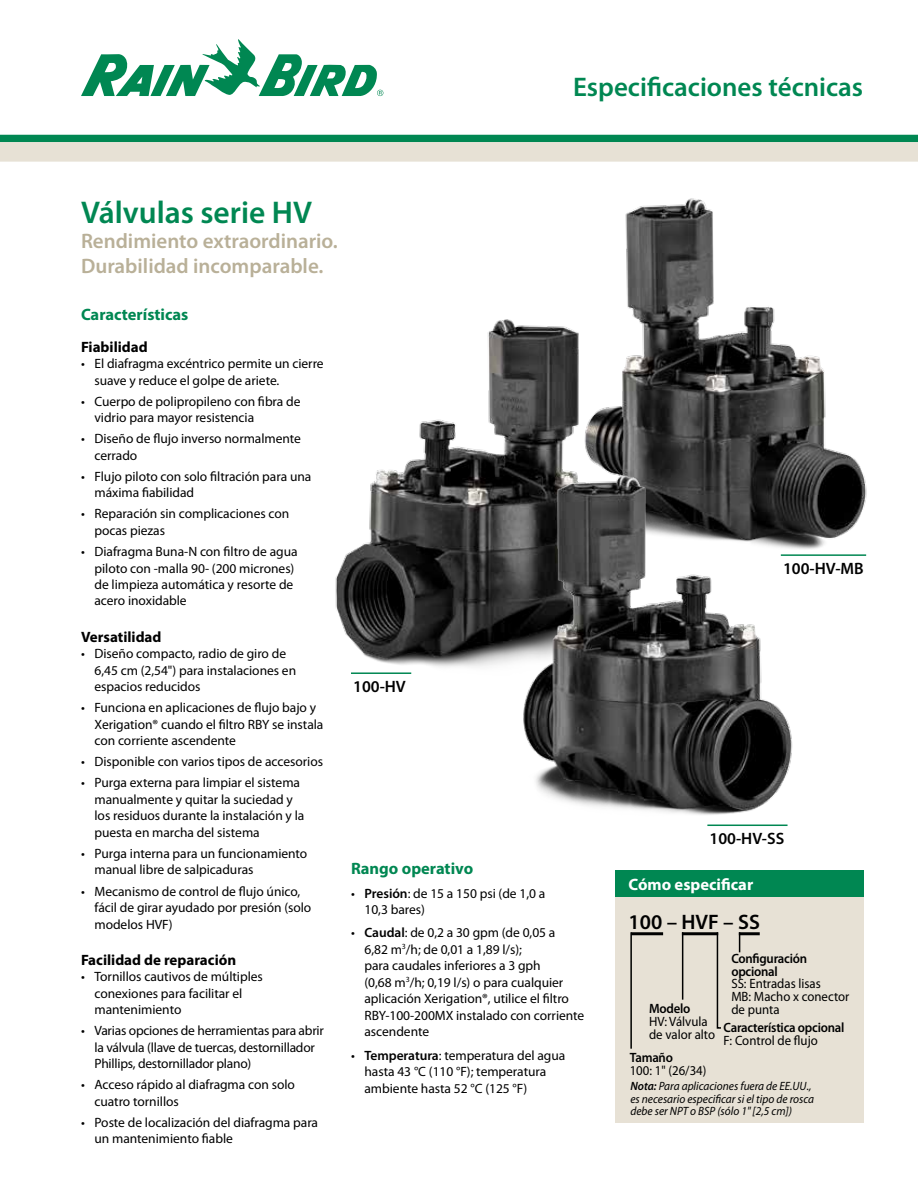
<style>
.page{position:relative;width:918px;height:1188px;background:#fff}
.page>*{position:absolute;margin:0;border:0;box-sizing:border-box;transform-origin:0 0}
.t1{font:600 31.5px "Myriad Pro";color:#008752}
.t2{font:600 27px "Myriad Pro";color:#008752}
.t3{font:600 21px/25.2px "Myriad Pro";color:#b9b098}
.t4{font:600 21px "Myriad Pro";color:#000}
.t5{font:700 16.5px "Myriad Pro";color:#008752}
.t6{font:700 16.5px "Myriad Pro";color:#fff}
.t7{font:600 16.5px "Myriad Pro";color:#000}
.t8{font:600 16.5px "Myriad Pro";color:#000}
.t9{font:700 15px "Myriad Pro";color:#000}
.t10{font:13.5px/16.5px "Myriad Pro";letter-spacing:-.005em;color:#000}
.t11{font:13.5px/12.8px "Myriad Pro";letter-spacing:-.005em;color:#000;scale:.95 1}
.t12{font:600 13.5px/12.8px "Myriad Pro";letter-spacing:-.02em;color:#000;scale:.95 1}
.t13{font:italic 12px/12.8px "Myriad Pro";color:#000;scale:.95 1}
.s1{font-weight:600}
</style>
<div class="page">
<img style="left:625px;top:198px;width:242px;height:358px">
<svg style="left:81px;top:39px;width:302px;height:57px"></svg>
<div style="left:0;top:135px;width:918px;height:7px;background:#008752"></div>
<img style="left:335px;top:306px;width:295px;height:368px">
<img style="left:482px;top:461px;width:315px;height:364px">
<div style="left:0;top:142px;width:918px;height:20px;background:#e7e1d5"></div>
<div style="left:615px;top:870px;width:249px;height:253px;background:#e7e1d5"></div>
<div style="left:615px;top:870px;width:249px;height:27px;background:#008752"></div>
<hr style="left:631px;top:932px;width:32px;height:3px;background:#000">
<hr style="left:682px;top:932px;width:36px;height:3px;background:#000">
<hr style="left:739px;top:932px;width:21px;height:3px;background:#000">
<hr style="left:630px;top:932px;width:2px;height:117px;background:#000">
<hr style="left:682px;top:932px;width:1px;height:68px;background:#000">
<svg style="left:716px;top:932px;width:5px;height:97px"></svg>
<svg style="left:739px;top:932px;width:1px;height:20px"></svg>
<hr style="left:781px;top:554px;width:85px;height:2px;background:#008752">
<hr style="left:707px;top:825px;width:81px;height:1px;background:#008752">
<hr style="left:351px;top:672px;width:60px;height:2px;background:#008752">
<h2 class="t2" style="left:573px;top:72px;width:292px">Especificaciones técnicas</h2>
<h1 class="t1" style="left:81px;top:195px;width:233px">Válvulas serie HV</h1>
<h3 class="t3" style="left:81px;top:229px;width:258px">Rendimiento extraordinario.<br>Durabilidad incomparable.</h3>
<p class="t5" style="left:81px;top:304px;width:109px">Características</p>
<p class="t9" style="left:81px;top:337px;width:68px">Fiabilidad</p>
<p class="t10" style="left:94px;top:356px;width:231px;text-indent:-14px">• El diafragma excéntrico permite un cierre suave y reduce el golpe de ariete.</p>
<p class="t10" style="left:94px;top:393px;width:208px;text-indent:-14px">• Cuerpo de polipropileno con fibra de vidrio para mayor resistencia</p>
<p class="t10" style="left:94px;top:431px;width:208px;text-indent:-14px">• Diseño de flujo inverso normalmente cerrado</p>
<p class="t10" style="left:94px;top:468px;width:218px;text-indent:-14px">• Flujo piloto con solo filtración para una máxima fiabilidad</p>
<p class="t10" style="left:94px;top:506px;width:196px;text-indent:-14px">• Reparación sin complicaciones con pocas piezas</p>
<p class="t10" style="left:94px;top:543px;width:205px;text-indent:-14px">• Diafragma Buna-N con filtro de agua piloto con ‑malla 90‑ (200 micrones) de limpieza automática y resorte de acero inoxidable</p>
<p class="t9" style="left:81px;top:627px;width:82px">Versatilidad</p>
<p class="t10" style="left:94px;top:646px;width:203px;text-indent:-14px">• Diseño compacto, radio de giro de<br>6,45 cm (2,54") para instalaciones en espacios reducidos</p>
<p class="t10" style="left:94px;top:700px;width:230px;text-indent:-14px">• Funciona en aplicaciones de flujo bajo y<br>Xerigation® cuando el filtro RBY se instala con corriente ascendente</p>
<p class="t10" style="left:81px;top:754px;width:244px">• Disponible con varios tipos de accesorios</p>
<p class="t10" style="left:94px;top:775px;width:211px;text-indent:-14px">• Purga externa para limpiar el sistema manualmente y quitar la suciedad y los residuos durante la instalación y la puesta en marcha del sistema</p>
<p class="t10" style="left:94px;top:845px;width:214px;text-indent:-14px">• Purga interna para un funcionamiento manual libre de salpicaduras</p>
<p class="t10" style="left:94px;top:883px;width:218px;text-indent:-14px">• Mecanismo de control de flujo único, fácil de girar ayudado por presión (solo modelos HVF)</p>
<p class="t9" style="left:81px;top:950px;width:157px">Facilidad de reparación</p>
<p class="t10" style="left:94px;top:969px;width:170px;text-indent:-14px">• Tornillos cautivos de múltiples conexiones para facilitar el mantenimiento</p>
<p class="t10" style="left:94px;top:1023px;width:231px;text-indent:-14px">• Varias opciones de herramientas para abrir la válvula (llave de tuercas, destornillador<br>Phillips, destornillador plano)</p>
<p class="t10" style="left:94px;top:1077px;width:202px;text-indent:-14px">• Acceso rápido al diafragma con solo cuatro tornillos</p>
<p class="t10" style="left:94px;top:1114px;width:225px;text-indent:-14px">• Poste de localización del diafragma para un mantenimiento fiable</p>
<p class="t7" style="left:353px;top:677px;width:54px">100-HV</p>
<p class="t5" style="left:351px;top:858px;width:124px">Rango operativo</p>
<p class="t10" style="left:364px;top:885px;width:182px;text-indent:-14px">• <span class="s1">Presión</span>: de 15 a 150 psi (de 1,0 a<br>10,3 bares)</p>
<p class="t10" style="left:364px;top:925px;width:221px;text-indent:-14px">• <span class="s1">Caudal</span>: de 0,2 a 30 gpm (de 0,05 a<br>6,82 m<sup>3</sup>/h; de 0,01 a 1,89 l/s);<br>para caudales inferiores a 3 gph<br>(0,68 m<sup>3</sup>/h; 0,19 l/s) o para cualquier aplicación Xerigation®, utilice el filtro<br>RBY‑100‑200MX instalado con corriente ascendente</p>
<p class="t10" style="left:365px;top:1047px;width:202px;text-indent:-14px">• <span class="s1">Temperatura</span>: temperatura del agua hasta 43 °C (110 °F); temperatura ambiente hasta 52 °C (125 °F)</p>
<p class="t8" style="left:783px;top:559px;width:82px">100-HV-MB</p>
<p class="t7" style="left:710px;top:829px;width:76px">100-HV-SS</p>
<p class="t6" style="left:629px;top:874px;width:126px">Cómo especificar</p>
<h3 class="t4" style="left:629px;top:910px;width:133px">100 – HVF – SS</h3>
<p class="t12" style="left:731px;top:952px;width:81px">Configuración opcional</p>
<p class="t11" style="left:731px;top:978px;width:126px">SS: Entradas lisas<br>MB: Macho x conector de punta</p>
<p class="t12" style="left:649px;top:1003px;width:45px">Modelo</p>
<p class="t11" style="left:649px;top:1016px;width:71px">HV: Válvula de valor alto</p>
<p class="t12" style="left:724px;top:1021px;width:129px">Característica opcional</p>
<p class="t11" style="left:724px;top:1034px;width:101px">F: Control de flujo</p>
<p class="t12" style="left:630px;top:1051px;width:47px">Tamaño</p>
<p class="t11" style="left:630px;top:1064px;width:82px">100: 1" (26/34)</p>
<p class="t13" style="left:630px;top:1080px;width:195px"><span class="s1">Nota:</span> Para aplicaciones fuera de EE.UU., es necesario especificar si el tipo de rosca debe ser NPT o BSP (sólo 1" [2,5 cm])</p>
</div>
